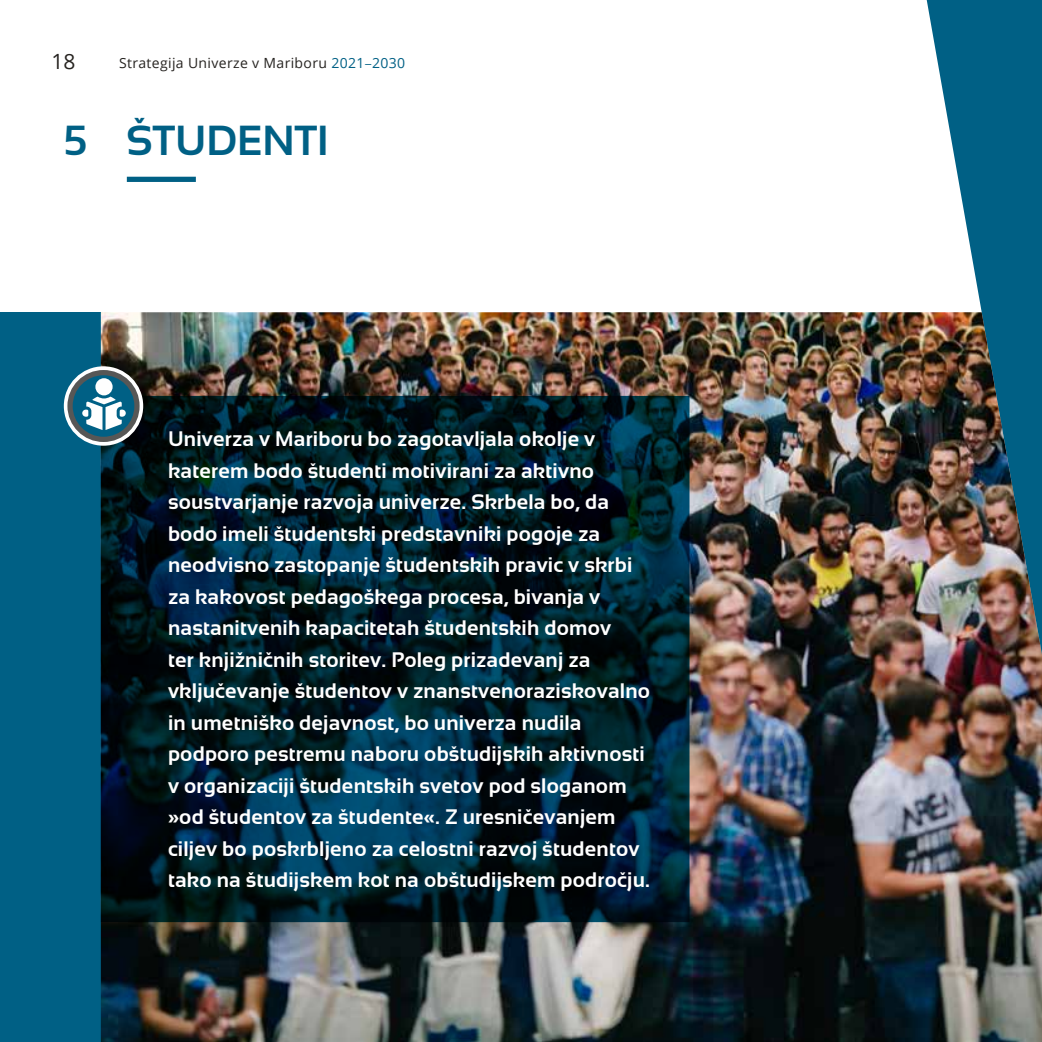
<style>
.page{position:relative;width:1042px;height:1042px;background:#fff}
.page>*{position:absolute;margin:0;border:0;box-sizing:border-box;transform-origin:0 0}
.t1{font:700 42px "Sansation";color:#006085}
.t2{font:700 21px/31.5px "Sansation";letter-spacing:.01em;color:#fff}
.t3{font:21px "Open Sans";color:#262320}
.t4{font:14px "Open Sans";letter-spacing:.025em;color:#262320}
.s1{color:#006085}
.s2{font-family:"Myriad Pro";color:#006085}
</style>
<div class="page">
<div style="left:0;top:313px;width:101px;height:729px;background:#006085"></div>
<img style="left:101px;top:312px;width:823px;height:730px">
<div style="left:127px;top:177px;width:69px;height:5px;background:#006085"></div>
<svg style="left:101px;top:396px;width:588px;height:526px;background:#001e2a"></svg>
<svg style="left:64px;top:366px;width:79px;height:80px"></svg>
<svg style="left:70px;top:373px;width:67px;height:66px"></svg>
<div style="left:67px;top:370px;width:73px;height:72px;border:5px solid #575756;border-radius:50%"></div>
<img style="left:924px;top:0;width:118px;height:1042px">
<div style="left:95px;top:378px;width:18px;height:17px;background:#fefefe;border-radius:50%"></div>
<svg style="left:82px;top:397px;width:44px;height:33px"></svg>
<p class="t3" style="left:52px;top:47px;width:26px">18</p>
<p class="t4" style="left:119px;top:54px;width:288px">Strategija Univerze v Mariboru <span class="s1">2021</span><span class="s2">–</span><span class="s1">2030</span></p>
<h1 class="t1" style="left:64px;top:117px;width:267px">5 ŠTUDENTI</h1>
<p class="t2" style="left:168px;top:423px;width:483px">Univerza v Mariboru bo zagotavljala okolje v katerem bodo študenti motivirani za aktivno soustvarjanje razvoja univerze. Skrbela bo, da bodo imeli študentski predstavniki pogoje za neodvisno zastopanje študentskih pravic v skrbi za kakovost pedagoškega procesa, bivanja v nastanitvenih kapacitetah študentskih domov<br>ter knjižničnih storitev. Poleg prizadevanj za vključevanje študentov v znanstvenoraziskovalno in umetniško dejavnost, bo univerza nudila podporo pestremu naboru obštudijskih aktivnosti v organizaciji študentskih svetov pod sloganom »od študentov za študente«. Z uresničevanjem ciljev bo poskrbljeno za celostni razvoj študentov tako na študijskem kot na obštudijskem področju.</p>
</div>
